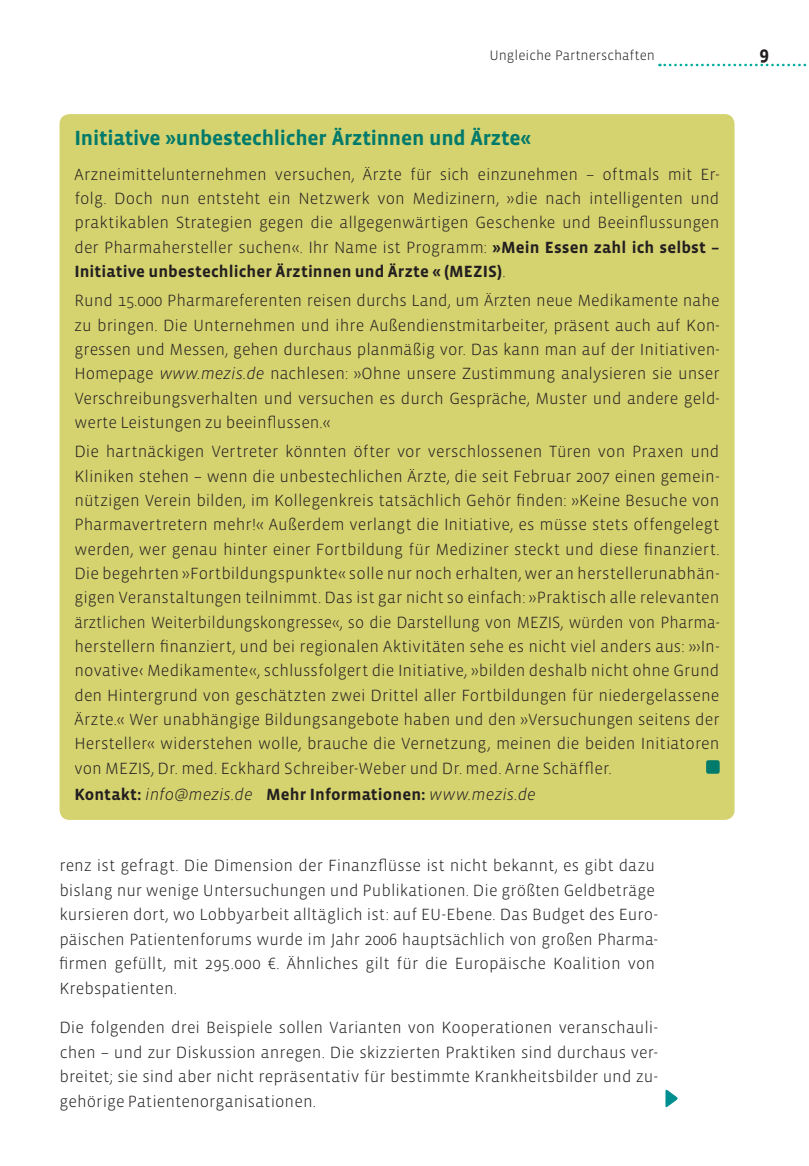
<style>
.page{position:relative;width:809px;height:1166px;background:#fff}
.page>*{position:absolute;margin:0;border:0;box-sizing:border-box;transform-origin:0 0}
.Ü2_Box{font:700 21px "Vista Sans";letter-spacing:-.01em;color:#007a6a}
.t1{font:700 19.25px "Vista Sans";color:#231f20}
.Fließ_Vista{font:300 16.62px/24.3px "Vista Sans";color:#231f20;text-align:justify}
.Fließ_Vista-2{font:700 16.62px "Vista Sans";letter-spacing:.005em;color:#231f20}
.t2{font:300 14px "Vista Sans";color:#231f20}
.s1{font-weight:700}
.s2{font-style:italic}
.s3{font-weight:300;font-style:italic}
</style>
<div class="page">
<svg style="left:659px;top:64px;width:148px;height:2px"></svg>
<div style="left:60px;top:114px;width:674px;height:706px;background:#d5d270;border-radius:10px"></div>
<div style="left:707px;top:761px;width:11px;height:12px;background:#007a6a"></div>
<div style="left:706px;top:760px;width:13px;height:14px;border:2px solid #007a6a"></div>
<svg style="left:665px;top:1089px;width:13px;height:19px"></svg>
<p class="t2" style="left:489px;top:48px;width:167px">Ungleiche Partnerschaften</p>
<p class="Ü2_Box" style="left:74px;top:128px;width:458px">Initiative »unbestechlicher Ärztinnen und Ärzte«</p>
<p class="Fließ_Vista" style="left:74px;top:162px;width:646px">Arzneimittelunternehmen versuchen, Ärzte für sich einzunehmen – oftmals mit Er&shy;folg. Doch nun entsteht ein Netzwerk von Medizinern, »die nach intelligenten und praktikablen Strategien gegen die allgegenwärtigen Geschenke und Beeinflussungen der Pharmahersteller suchen«. Ihr Name ist Programm: <span class="s1">»Mein Essen zahl ich selbst – Initiative unbestechlicher Ärztinnen und Ärzte « (MEZIS)</span>.</p>
<p class="Fließ_Vista" style="left:74px;top:289px;width:646px">Rund 15.000 Pharmareferenten reisen durchs Land, um Ärzten neue Medikamente nahe zu bringen. Die Unternehmen und ihre Außendienstmitarbeiter, präsent auch auf Kon&shy;gressen und Messen, gehen durchaus planmäßig vor. Das kann man auf der Initiativen-Homepage <span class="s2">www.mezis.de</span> nachlesen: »Ohne unsere Zustimmung analysieren sie unser Verschreibungsverhalten und versuchen es durch Gespräche, Muster und andere geld&shy;werte Leistungen zu beeinflussen.«</p>
<p class="Fließ_Vista" style="left:74px;top:440px;width:646px">Die hartnäckigen Vertreter könnten öfter vor verschlossenen Türen von Praxen und Kliniken stehen – wenn die unbestechlichen Ärzte, die seit Februar 2007 einen gemein&shy;nützigen Verein bilden, im Kollegenkreis tatsächlich Gehör finden: »Keine Besuche von Pharmavertretern mehr!« Außerdem verlangt die Initiative, es müsse stets offengelegt werden, wer genau hinter einer Fortbildung für Mediziner steckt und diese finanziert.<br>Die begehrten »Fortbildungspunkte« solle nur noch erhalten, wer an herstellerunabhän&shy;gigen Veranstaltungen teilnimmt. Das ist gar nicht so einfach: »Praktisch alle relevanten ärztlichen Weiterbildungskongresse«, so die Darstellung von MEZIS, würden von Pharma&shy;herstellern finanziert, und bei regionalen Aktivitäten sehe es nicht viel anders aus: »›In&shy;novative‹ Medikamente«, schlussfolgert die Initiative, »bilden deshalb nicht ohne Grund den Hintergrund von geschätzten zwei Drittel aller Fortbildungen für niedergelassene Ärzte.« Wer unabhängige Bildungsangebote haben und den »Versuchungen seitens der Hersteller« widerstehen wolle, brauche die Vernetzung, meinen die beiden Initiatoren von MEZIS, Dr. med. Eckhard Schreiber-Weber und Dr. med. Arne Schäffler.</p>
<p class="Fließ_Vista-2" style="left:74px;top:786px;width:463px">Kontakt: <span class="s3">info@mezis.de</span> Mehr Informationen: <span class="s3">www.mezis.de</span></p>
<p class="Fließ_Vista" style="left:59px;top:854px;width:600px;text-align:left">renz ist gefragt. Die Dimension der Finanzflüsse ist nicht bekannt, es gibt dazu bislang nur wenige Untersuchungen und Publikationen. Die größten Geldbeträge kursieren dort, wo Lobbyarbeit alltäglich ist: auf EU-Ebene. Das Budget des Euro&shy;päischen Patientenforums wurde im Jahr 2006 hauptsächlich von großen Pharma&shy;firmen gefüllt, mit 295.000 €. Ähnliches gilt für die Europäische Koalition von Krebspatienten.</p>
<p class="Fließ_Vista" style="left:59px;top:1016px;width:600px">Die folgenden drei Beispiele sollen Varianten von Kooperationen veranschauli&shy;chen – und zur Diskussion anregen. Die skizzierten Praktiken sind durchaus ver&shy;breitet; sie sind aber nicht repräsentativ für bestimmte Krankheitsbilder und zu&shy;gehörige Patientenorganisationen.</p>
<p class="t1" style="left:759px;top:43px;width:11px">9</p>
</div>
